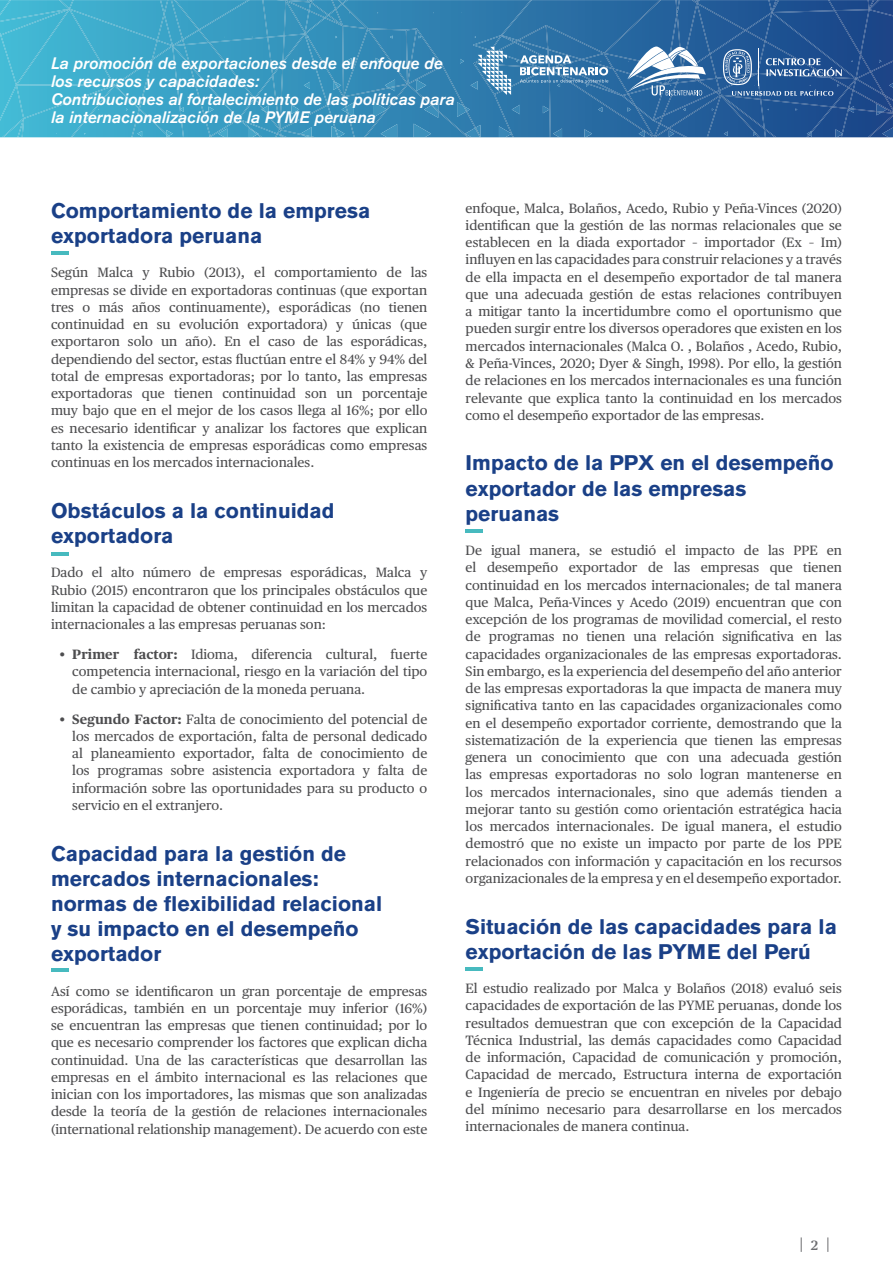
<style>
.page{position:relative;width:893px;height:1263px;background:#fff}
.page>*{position:absolute;margin:0;border:0;box-sizing:border-box;transform-origin:0 0}
.t1{font:700 21px/25.2px "Akzidenz Grotesk Pro";color:#1a4087}
.t2{font:italic 500 16.5px/18px "Akzidenz Grotesk Pro";color:#fff}
.t3{font:13.5px/17.2px "Publico Text";color:#4d4d4f;text-align:justify}
.t4{font:600 13.5px "Publico Text";color:#6d6e71}
.s1{font-weight:700}
</style>
<div class="page">
<svg style="left:801px;top:1237px;width:1px;height:15px"></svg>
<svg style="left:827px;top:1237px;width:1px;height:15px"></svg>
<svg style="left:0;top:0;width:893px;height:138px;background:#3a86b3"></svg>
<hr style="left:51px;top:252px;width:17px;height:3px;background:#47babf">
<hr style="left:51px;top:553px;width:17px;height:3px;background:#47babf">
<hr style="left:51px;top:969px;width:17px;height:3px;background:#47babf">
<hr style="left:466px;top:967px;width:17px;height:3px;background:#47babf">
<hr style="left:466px;top:529px;width:17px;height:3px;background:#47babf">
<p class="t2" style="left:51px;top:54px;width:405px">La promoción de exportaciones desde el enfoque de los recursos y capacidades:<br>Contribuciones al fortalecimiento de las políticas para la internacionalización de la PYME peruana</p>
<h1 class="t1" style="left:51px;top:198px;width:321px">Comportamiento de la empresa exportadora peruana</h1>
<p class="t3" style="left:51px;top:263px;width:378px">Según Malca y Rubio (2013), el comportamiento de las empresas se divide en exportadoras continuas (que exportan tres o más años continuamente), esporádicas (no tienen continuidad en su evolución exportadora) y únicas (que exportaron solo un año). En el caso de las esporádicas, dependiendo del sector, estas fluctúan entre el 84% y 94% del total de empresas exportadoras; por lo tanto, las empresas exportadoras que tienen continuidad son un porcentaje muy bajo que en el mejor de los casos llega al 16%; por ello es necesario identificar y analizar los factores que explican tanto la existencia de empresas esporádicas como empresas continuas en los mercados internacionales.</p>
<h1 class="t1" style="left:51px;top:498px;width:285px">Obstáculos a la continuidad exportadora</h1>
<p class="t3" style="left:51px;top:563px;width:378px">Dado el alto número de empresas esporádicas, Malca y Rubio (2015) encontraron que los principales obstáculos que limitan la capacidad de obtener continuidad en los mercados internacionales a las empresas peruanas son:</p>
<p class="t3" style="left:72px;top:645px;width:357px;text-indent:-13px">• <span class="s1">Primer factor:</span> Idioma, diferencia cultural, fuerte competencia internacional, riesgo en la variación del tipo de cambio y apreciación de la moneda peruana.</p>
<p class="t3" style="left:72px;top:709px;width:357px;text-indent:-13px">• <span class="s1">Segundo Factor:</span> Falta de conocimiento del potencial de los mercados de exportación, falta de personal dedicado al planeamiento exportador, falta de conocimiento de los programas sobre asistencia exportadora y falta de información sobre las oportunidades para su producto o servicio en el extranjero.</p>
<h1 class="t1" style="left:51px;top:840px;width:333px">Capacidad para la gestión de mercados internacionales: normas de flexibilidad relacional y su impacto en el desempeño exportador</h1>
<p class="t3" style="left:51px;top:981px;width:378px">Así como se identificaron un gran porcentaje de empresas esporádicas, también en un porcentaje muy inferior (16%) se encuentran las empresas que tienen continuidad; por lo que es necesario comprender los factores que explican dicha continuidad. Una de las características que desarrollan las empresas en el ámbito internacional es las relaciones que inician con los importadores, las mismas que son analizadas desde la teoría de la gestión de relaciones internacionales (international relationship management). De acuerdo con este</p>
<p class="t3" style="left:466px;top:199px;width:378px">enfoque, Malca, Bolaños, Acedo, Rubio y Peña-Vinces (2020) identifican que la gestión de las normas relacionales que se establecen en la diada exportador – importador (Ex – Im) influyen en las capacidades para construir relaciones y a través de ella impacta en el desempeño exportador de tal manera que una adecuada gestión de estas relaciones contribuyen a mitigar tanto la incertidumbre como el oportunismo que pueden surgir entre los diversos operadores que existen en los mercados internacionales (Malca O. , Bolaños , Acedo, Rubio, &amp; Peña-Vinces, 2020; Dyer &amp; Singh, 1998). Por ello, la gestión de relaciones en los mercados internacionales es una función relevante que explica tanto la continuidad en los mercados como el desempeño exportador de las empresas.</p>
<h1 class="t1" style="left:466px;top:450px;width:369px">Impacto de la PPX en el desempeño exportador de las empresas peruanas</h1>
<p class="t3" style="left:466px;top:541px;width:378px">De igual manera, se estudió el impacto de las PPE en el desempeño exportador de las empresas que tienen continuidad en los mercados internacionales; de tal manera que Malca, Peña-Vinces y Acedo (2019) encuentran que con excepción de los programas de movilidad comercial, el resto de programas no tienen una relación significativa en las capacidades organizacionales de las empresas exportadoras.<br>Sin embargo, es la experiencia del desempeño del año anterior de las empresas exportadoras la que impacta de manera muy significativa tanto en las capacidades organizacionales como en el desempeño exportador corriente, demostrando que la sistematización de la experiencia que tienen las empresas genera un conocimiento que con una adecuada gestión las empresas exportadoras no solo logran mantenerse en los mercados internacionales, sino que además tienden a mejorar tanto su gestión como orientación estratégica hacia los mercados internacionales. De igual manera, el estudio demostró que no existe un impacto por parte de los PPE relacionados con información y capacitación en los recursos organizacionales de la empresa y en el desempeño exportador.</p>
<h1 class="t1" style="left:466px;top:913px;width:373px">Situación de las capacidades para la exportación de las PYME del Perú</h1>
<p class="t3" style="left:466px;top:979px;width:378px">El estudio realizado por Malca y Bolaños (2018) evaluó seis capacidades de exportación de las PYME peruanas, donde los resultados demuestran que con excepción de la Capacidad Técnica Industrial, las demás capacidades como Capacidad de información, Capacidad de comunicación y promoción, Capacidad de mercado, Estructura interna de exportación e Ingeniería de precio se encuentran en niveles por debajo del mínimo necesario para desarrollarse en los mercados internacionales de manera continua.</p>
<p class="t4" style="left:811px;top:1234px;width:9px">2</p>
</div>
